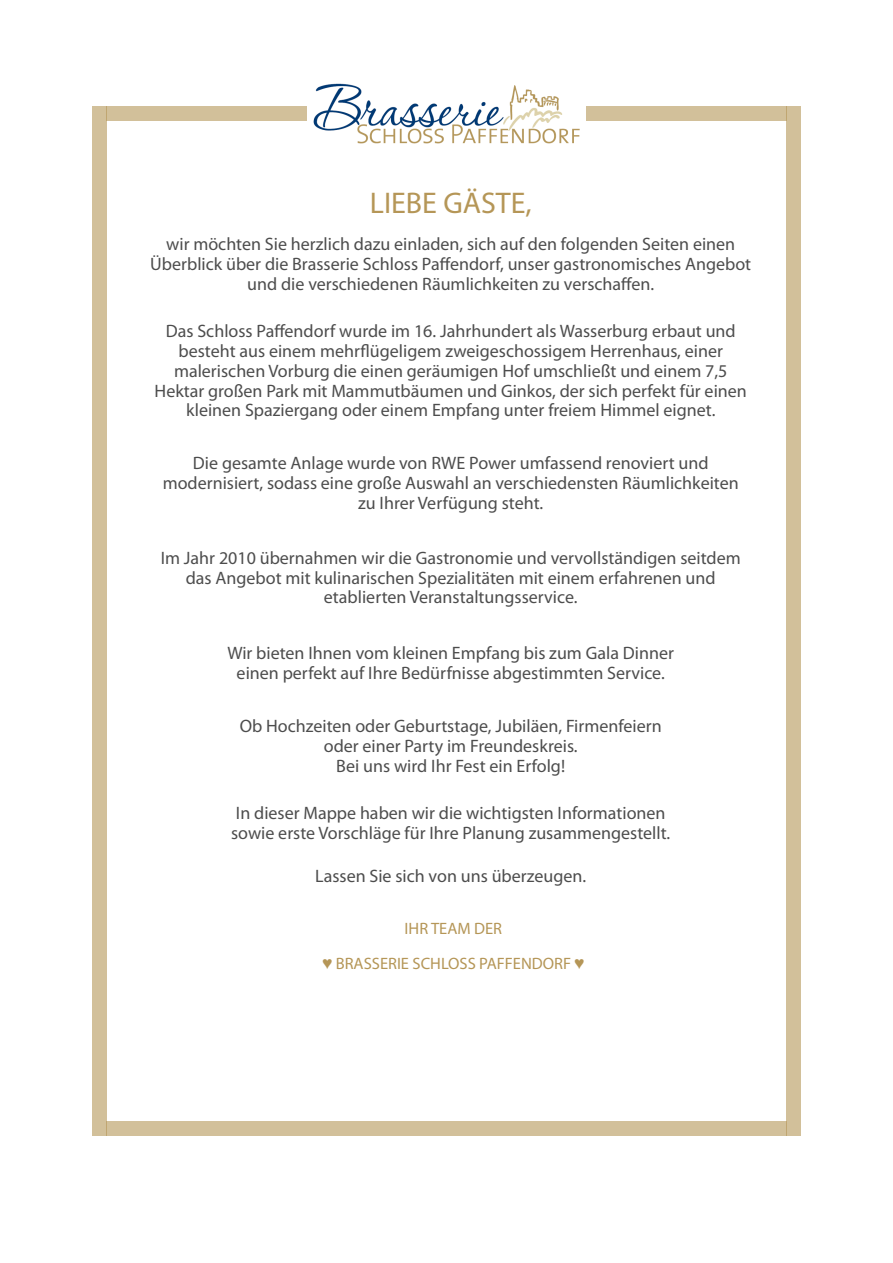
<style>
.page{position:relative;width:893px;height:1263px;background:#fff}
.page>*{position:absolute;margin:0;border:0;box-sizing:border-box;transform-origin:0 0}
.t1{font:30px "Myriad Pro";color:#b59657}
.t2{font:18px/19.8px "Myriad Pro";color:#4d4d4d;text-align:center}
.t3{font:16.5px/34.5px "Myriad Pro";color:#b59657;text-align:center}
.s1{font-family:"Arial"}
.s2{font-family:"Century Gothic"}
</style>
<div class="page">
<div style="left:106px;top:106px;width:213px;height:14px;background:#d2c09a"></div>
<div style="left:574px;top:106px;width:213px;height:14px;background:#d2c09a"></div>
<div style="left:106px;top:1121px;width:681px;height:14px;background:#d2c09a"></div>
<div style="left:92px;top:106px;width:14px;height:1029px;background:#d2c09a"></div>
<div style="left:787px;top:106px;width:14px;height:1029px;background:#d2c09a"></div>
<img style="left:308px;top:83px;width:277px;height:61px">
<h1 class="t1" style="left:370px;top:190px;width:163px">LIEBE GÄSTE,</h1>
<p class="t2" style="left:150px;top:236px;width:602px">wir möchten Sie herzlich dazu einladen, sich auf den folgenden Seiten einen<br>Überblick über die Brasserie Schloss Paffendorf, unser gastronomisches Angebot und die verschiedenen Räumlichkeiten zu verschaffen.</p>
<p class="t2" style="left:155px;top:323px;width:594px">Das Schloss Paffendorf wurde im 16. Jahrhundert als Wasserburg erbaut und besteht aus einem mehrflügeligem zweigeschossigem Herrenhaus, einer malerischen Vorburg die einen geräumigen Hof umschließt und einem 7,5<br>Hektar großen Park mit Mammutbäumen und Ginkos, der sich perfekt für einen kleinen Spaziergang oder einem Empfang unter freiem Himmel eignet.</p>
<p class="t2" style="left:163px;top:455px;width:578px">Die gesamte Anlage wurde von RWE Power umfassend renoviert und modernisiert, sodass eine große Auswahl an verschiedensten Räumlichkeiten zu Ihrer Verfügung steht.</p>
<p class="t2" style="left:161px;top:549px;width:582px">Im Jahr 2010 übernahmen wir die Gastronomie und vervollständigen seitdem das Angebot mit kulinarischen Spezialitäten mit einem erfahrenen und etablierten Veranstaltungsservice.</p>
<p class="t2" style="left:227px;top:645px;width:448px">Wir bieten Ihnen vom kleinen Empfang bis zum Gala Dinner einen perfekt auf Ihre Bedürfnisse abgestimmten Service.</p>
<p class="t2" style="left:240px;top:718px;width:423px">Ob Hochzeiten oder Geburtstage, Jubiläen, Firmenfeiern oder einer Party im Freundeskreis.<br>Bei uns wird Ihr Fest ein Erfolg!</p>
<p class="t2" style="left:231px;top:804px;width:441px;text-align:left">In dieser Mappe haben wir die wichtigsten Informationen sowie erste Vorschläge für Ihre Planung zusammengestellt.</p>
<p class="t2" style="left:315px;top:868px;width:272px">Lassen Sie sich von uns überzeugen.</p>
<p class="t3" style="left:322px;top:913px;width:263px">IHR TEAM DER<br><span class="s1">♥</span> BRASSERIE SCHLOSS PAFFENDORF <span class="s2">♥</span></p>
</div>
